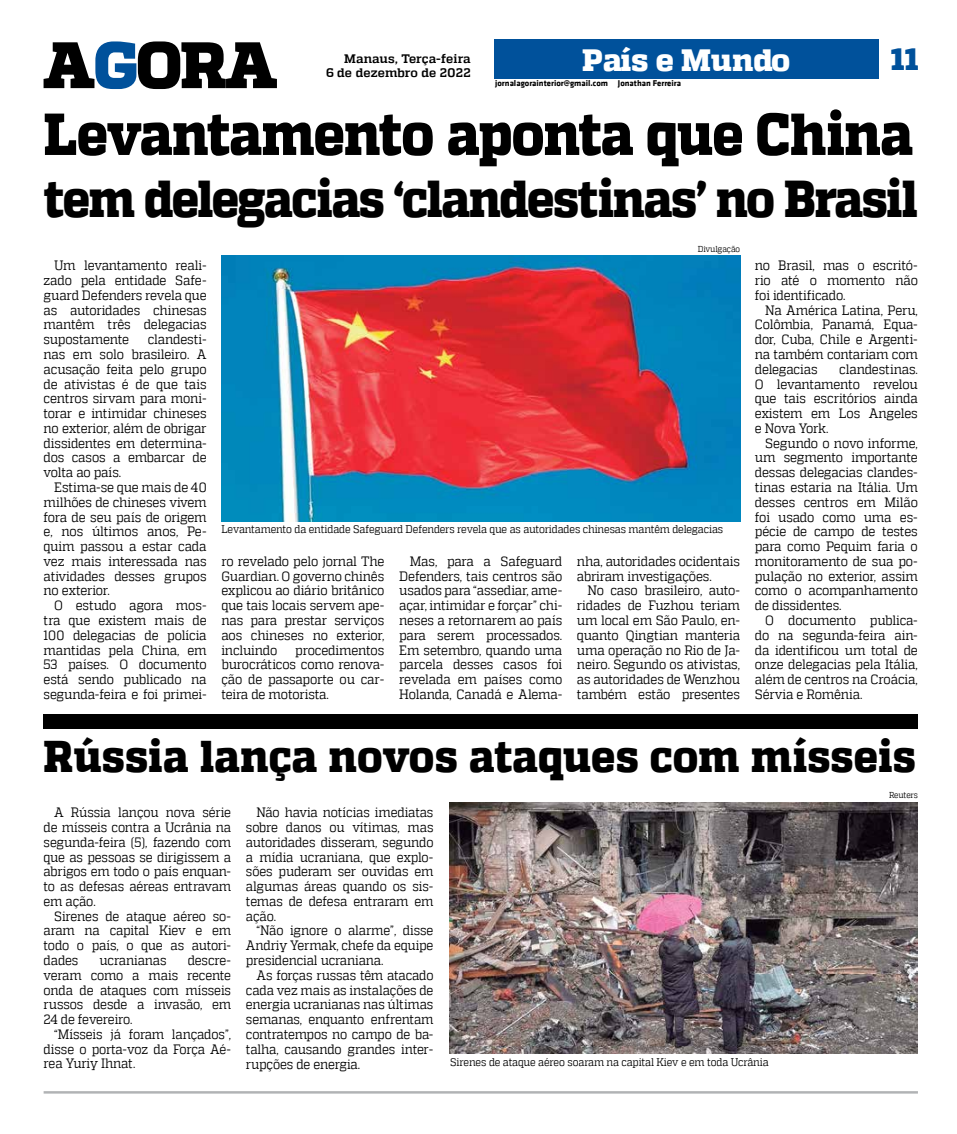
<style>
.page{position:relative;width:957px;height:1134px;background:#fff}
.page>*{position:absolute;margin:0;border:0;box-sizing:border-box;transform-origin:0 0}
.t1{font:800 59.12px "MW Quadon";letter-spacing:-.02em;color:#000;scale:.9 1}
.t2{font:800 51.75px "MW Quadon";letter-spacing:-.035em;color:#000;scale:.9 1}
.t3{font:800 44.38px "MW Quadon";letter-spacing:.005em;color:#000;scale:.93 1}
.t4{font:800 30.75px "MW Quadon";color:#fff}
.t5{font:800 30.75px "MW Quadon";color:#00519b}
.t6{font:13.5px/14.8px "MW Quadon";letter-spacing:-.015em;color:#000;text-align:justify;scale:.91 1}
.t7{font:13.5px/14.8px "MW Quadon";letter-spacing:-.015em;color:#000;text-align:justify;scale:.9 1}
.t8{font:700 12.38px/14.8px "MW Quadon";letter-spacing:.005em;color:#000;text-align:right}
.t9{font:11.12px "MW Quadon";letter-spacing:-.015em;color:#000;scale:.9 1}
.t10{font:700 8.62px "MW Klavika Bd";color:#000}
.t11{font:8.62px "MW Quadon";letter-spacing:-.015em;color:#000;scale:.9 1}
</style>
<div class="page">
<img style="left:221px;top:255px;width:519px;height:266px">
<img style="left:449px;top:802px;width:469px;height:252px">
<div style="left:494px;top:39px;width:384px;height:39px;background:#00519b"></div>
<svg style="left:44px;top:41px;width:233px;height:48px"></svg>
<hr style="left:44px;top:1091px;width:874px;height:2px;background:#b1b3b5">
<div style="left:44px;top:714px;width:874px;height:14px;background:#000"></div>
<p class="t8" style="left:326px;top:51px;width:146px">Manaus, Terça-feira<br>6 de dezembro de 2022</p>
<h3 class="t4" style="left:582px;top:42px;width:210px">País e Mundo</h3>
<h3 class="t5" style="left:891px;top:41px;width:29px">11</h3>
<p class="t10" style="left:495px;top:77px;width:187px">jornalagorainterior@gmail.com Jonathan Ferreira</p>
<h1 class="t1" style="left:44px;top:99px;width:968px">Levantamento aponta que China</h1>
<h2 class="t2" style="left:44px;top:168px;width:973px">tem delegacias ‘clandestinas’ no Brasil</h2>
<p class="t11" style="left:698px;top:244px;width:49px">Divulgação</p>
<p class="t6" style="left:755px;top:258px;width:181px">no Brasil, mas o escritó&shy;rio até o momento não foi identificado.</p>
<p class="t6" style="left:755px;top:302px;width:181px;text-indent:10px">Na América Latina, Peru, Colômbia, Panamá, Equa&shy;dor, Cuba, Chile e Argenti&shy;na também contariam com delegacias</p>
<p class="t6" style="left:44px;top:258px;width:181px;text-indent:10px">Um levantamento reali&shy;zado pela entidade Safe&shy;guard Defenders revela que as autoridades chinesas mantêm três delegacias supostamente</p>
<p class="t6" style="left:44px;top:332px;width:181px;text-indent:104px">clandesti&shy;nas em solo brasileiro. A acusação feita pelo grupo de ativistas é de que tais centros sirvam para moni&shy;torar e intimidar chineses no exterior, além de obrigar dissidentes em determina&shy;dos casos a embarcar de volta ao país.</p>
<p class="t6" style="left:44px;top:480px;width:181px;text-indent:10px">Estima-se que mais de 40 milhões de chineses vivem fora de seu país de origem e, nos últimos anos, Pe&shy;quim passou a estar cada vez mais interessada nas atividades desses grupos no exterior.</p>
<p class="t6" style="left:44px;top:598px;width:181px;text-indent:10px">O estudo agora mos&shy;tra que existem mais de 100 delegacias de polícia mantidas pela China, em 53 países. O documento está sendo publicado na segunda-feira e foi primei-</p>
<p class="t6" style="left:755px;top:362px;width:181px;text-indent:84px">clandestinas.<br>O levantamento revelou que tais escritórios ainda existem em Los Angeles e Nova York.</p>
<p class="t6" style="left:755px;top:435px;width:181px;text-indent:10px">Segundo o novo informe, um segmento importante dessas delegacias clandes&shy;tinas estaria na Itália. Um desses centros em Milão foi usado como uma es&shy;pécie de campo de testes para como Pequim faria o monitoramento de sua po&shy;pulação no exterior, assim como o acompanhamento de dissidentes.</p>
<p class="t6" style="left:755px;top:613px;width:181px;text-indent:10px">O documento publica&shy;do na segunda-feira ain&shy;da identificou um total de onze delegacias pela Itália, além de centros na Croácia, Sérvia e Romênia.</p>
<p class="t9" style="left:221px;top:523px;width:559px">Levantamento da entidade Safeguard Defenders revela que as autoridades chinesas mantêm delegacias</p>
<p class="t6" style="left:399px;top:554px;width:181px;text-indent:10px">Mas, para a Safeguard Defenders, tais centros são usados para “assediar, ame&shy;açar, intimidar e forçar” chi&shy;neses a retornarem ao país para serem processados.<br>Em setembro, quando uma parcela desses casos foi revelada em países como Holanda, Canadá e Alema-</p>
<p class="t6" style="left:577px;top:554px;width:181px">nha, autoridades ocidentais abriram investigações.</p>
<p class="t6" style="left:221px;top:554px;width:181px">ro revelado pelo jornal The Guardian. O governo chinês explicou ao diário britânico que tais locais servem ape&shy;nas para prestar serviços aos chineses no exterior, incluindo</p>
<p class="t6" style="left:577px;top:583px;width:181px;text-indent:10px">No caso brasileiro, auto&shy;ridades de Fuzhou teriam um local em São Paulo, en&shy;quanto Qingtian manteria uma operação no Rio de Ja&shy;neiro. Segundo os ativistas, as autoridades de Wenzhou também estão presentes</p>
<h3 class="t3" style="left:44px;top:731px;width:939px">Rússia lança novos ataques com mísseis</h3>
<p class="t6" style="left:221px;top:642px;width:181px;text-indent:74px">procedimentos burocráticos como renova&shy;ção de passaporte ou car&shy;teira de motorista.</p>
<p class="t7" style="left:44px;top:805px;width:210px;text-indent:10px">A Rússia lançou nova série de mísseis contra a Ucrânia na segunda-feira (5), fazendo com que as pessoas se dirigissem a abrigos em todo o país enquan&shy;to as defesas aéreas entravam em ação.</p>
<p class="t7" style="left:44px;top:908px;width:210px;text-indent:10px">Sirenes de ataque aéreo so&shy;aram na capital Kiev e em todo o país, o que as autori&shy;dades</p>
<p class="t7" style="left:44px;top:953px;width:210px;text-indent:144px">descre&shy;veram como a mais recente onda de ataques com mísseis russos desde a invasão, em 24 de fevereiro.</p>
<p class="t7" style="left:44px;top:1027px;width:210px;text-indent:10px">“Mísseis já foram lançados”, disse o porta-voz da Força Aé&shy;rea Yuriy Ihnat.</p>
<p class="t7" style="left:100px;top:953px;width:76px">ucranianas</p>
<p class="t7" style="left:246px;top:805px;width:210px;text-indent:10px">Não havia notícias imediatas sobre danos ou vítimas, mas autoridades disseram, segundo a mídia ucraniana, que explo&shy;sões puderam ser ouvidas em algumas áreas quando os sis&shy;temas de defesa entraram em ação.</p>
<p class="t7" style="left:246px;top:923px;width:210px;text-indent:10px">“Não ignore o alarme”, disse Andriy Yermak, chefe da equipe presidencial ucraniana.</p>
<p class="t7" style="left:246px;top:968px;width:210px;text-indent:10px">As forças russas têm atacado cada vez mais as instalações de energia ucranianas nas últimas semanas, enquanto enfrentam contratempos no campo de ba&shy;talha, causando grandes inter&shy;rupções de energia.</p>
<p class="t9" style="left:450px;top:1055px;width:356px">Sirenes de ataque aéreo soaram na capital Kiev e em toda Ucrânia</p>
<p class="t11" style="left:889px;top:790px;width:34px">Reuters</p>
</div>
